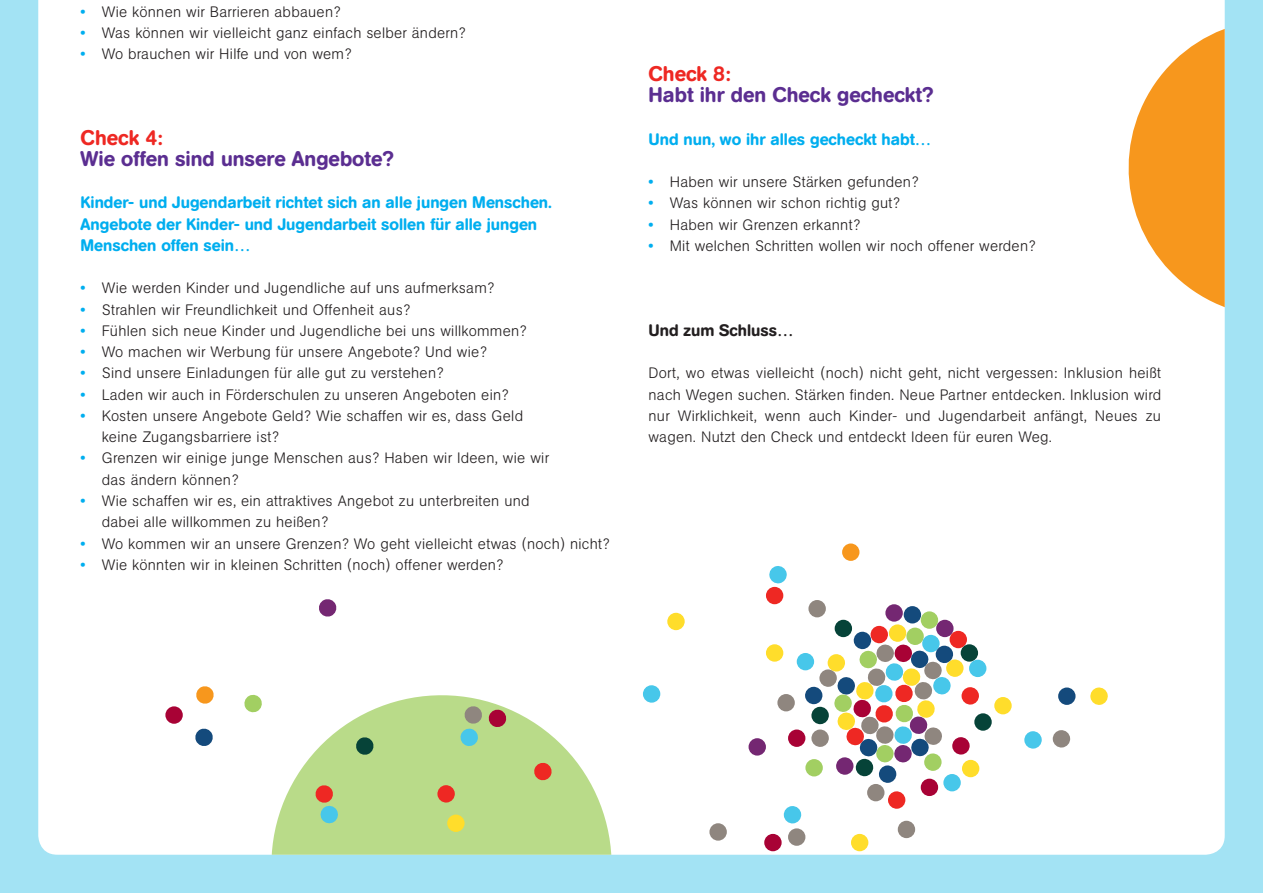
<style>
.page{position:relative;width:1263px;height:893px;background:#a3e3f4}
.page>*{position:absolute;margin:0;border:0;box-sizing:border-box;transform-origin:0 0}
.t1{font:500 21px "AG Book Rounded Pro";color:#5b2e91}
.t2{font:500 21px "AG Book Rounded Pro";color:#ee2823}
.t3{font:500 16.5px/21.3px "AG Book Rounded Pro";color:#00aeef}
.t4{font:500 16.5px "AG Book Rounded Pro";color:#231f20}
.t5{font:300 15px/21.3px "AG Book Rounded Pro";letter-spacing:.02em;color:#231f20}
.s1{font-weight:500;color:#00aeef}
</style>
<div class="page">
<div style="left:38px;top:0;width:1187px;height:855px;background:#fff"></div>
<svg style="left:248px;top:672px;width:387px;height:183px;background:#d7eabc"></svg>
<svg style="left:1108px;top:0;width:117px;height:337px;background:#fbce95"></svg>
<svg style="left:318px;top:598px;width:19px;height:20px"></svg>
<svg style="left:355px;top:736px;width:20px;height:20px"></svg>
<svg style="left:195px;top:685px;width:20px;height:20px"></svg>
<svg style="left:194px;top:727px;width:20px;height:20px"></svg>
<div style="left:667px;top:612px;width:18px;height:18px;background:#ffdd2b;border-radius:50%"></div>
<div style="left:643px;top:685px;width:17px;height:18px;background:#47c7ea;border-radius:50%"></div>
<svg style="left:459px;top:705px;width:48px;height:42px;background:#a5b58a"></svg>
<svg style="left:243px;top:694px;width:20px;height:19px"></svg>
<svg style="left:314px;top:784px;width:25px;height:40px"></svg>
<svg style="left:533px;top:762px;width:20px;height:19px"></svg>
<div style="left:447px;top:814px;width:18px;height:18px;background:#ffdd2b;border-radius:50%"></div>
<div style="left:165px;top:706px;width:18px;height:18px;background:#a80235;border-radius:50%"></div>
<div style="left:437px;top:785px;width:18px;height:18px;background:#ee2823;border-radius:50%"></div>
<div style="left:898px;top:821px;width:17px;height:17px;background:#8f867f;border-radius:50%"></div>
<div style="left:867px;top:784px;width:17px;height:17px;background:#8f867f;border-radius:50%"></div>
<div style="left:764px;top:834px;width:18px;height:17px;background:#a80235;border-radius:50%"></div>
<div style="left:851px;top:834px;width:17px;height:17px;background:#ffdd2b;border-radius:50%"></div>
<div style="left:788px;top:828px;width:17px;height:18px;background:#8f867f;border-radius:50%"></div>
<div style="left:805px;top:759px;width:18px;height:17px;background:#a2cf62;border-radius:50%"></div>
<div style="left:788px;top:729px;width:17px;height:18px;background:#a80235;border-radius:50%"></div>
<div style="left:748px;top:738px;width:18px;height:18px;background:#742772;border-radius:50%"></div>
<div style="left:777px;top:694px;width:18px;height:17px;background:#8f867f;border-radius:50%"></div>
<div style="left:766px;top:644px;width:17px;height:18px;background:#ffdd2b;border-radius:50%"></div>
<div style="left:797px;top:653px;width:17px;height:17px;background:#47c7ea;border-radius:50%"></div>
<div style="left:766px;top:587px;width:17px;height:17px;background:#ee2823;border-radius:50%"></div>
<div style="left:808px;top:600px;width:18px;height:17px;background:#8f867f;border-radius:50%"></div>
<div style="left:835px;top:620px;width:17px;height:17px;background:#064338;border-radius:50%"></div>
<div style="left:842px;top:543px;width:17px;height:18px;background:#f7971d;border-radius:50%"></div>
<div style="left:885px;top:604px;width:18px;height:18px;background:#742772;border-radius:50%"></div>
<div style="left:904px;top:606px;width:17px;height:17px;background:#144a7c;border-radius:50%"></div>
<div style="left:921px;top:611px;width:17px;height:18px;background:#a2cf62;border-radius:50%"></div>
<div style="left:936px;top:620px;width:17px;height:17px;background:#742772;border-radius:50%"></div>
<div style="left:949px;top:631px;width:18px;height:17px;background:#ee2823;border-radius:50%"></div>
<div style="left:961px;top:644px;width:17px;height:18px;background:#064338;border-radius:50%"></div>
<div style="left:969px;top:660px;width:17px;height:17px;background:#47c7ea;border-radius:50%"></div>
<div style="left:994px;top:697px;width:18px;height:17px;background:#ffdd2b;border-radius:50%"></div>
<div style="left:974px;top:713px;width:18px;height:18px;background:#064338;border-radius:50%"></div>
<div style="left:1058px;top:687px;width:17px;height:18px;background:#144a7c;border-radius:50%"></div>
<div style="left:962px;top:760px;width:17px;height:17px;background:#ffdd2b;border-radius:50%"></div>
<div style="left:943px;top:774px;width:18px;height:17px;background:#47c7ea;border-radius:50%"></div>
<div style="left:921px;top:779px;width:17px;height:17px;background:#a80235;border-radius:50%"></div>
<div style="left:888px;top:791px;width:18px;height:18px;background:#ee2823;border-radius:50%"></div>
<svg style="left:878px;top:765px;width:19px;height:18px"></svg>
<div style="left:855px;top:758px;width:18px;height:19px;background:#064338;border-radius:50%"></div>
<div style="left:836px;top:757px;width:18px;height:18px;background:#742772;border-radius:50%"></div>
<div style="left:783px;top:806px;width:18px;height:18px;background:#47c7ea;border-radius:50%"></div>
<div style="left:811px;top:729px;width:18px;height:18px;background:#8f867f;border-radius:50%"></div>
<div style="left:811px;top:706px;width:18px;height:18px;background:#064338;border-radius:50%"></div>
<div style="left:805px;top:686px;width:18px;height:18px;background:#144a7c;border-radius:50%"></div>
<div style="left:819px;top:669px;width:18px;height:18px;background:#8f867f;border-radius:50%"></div>
<svg style="left:827px;top:654px;width:18px;height:18px"></svg>
<div style="left:853px;top:631px;width:18px;height:18px;background:#144a7c;border-radius:50%"></div>
<div style="left:870px;top:625px;width:18px;height:19px;background:#ee2823;border-radius:50%"></div>
<svg style="left:888px;top:624px;width:19px;height:18px"></svg>
<div style="left:906px;top:627px;width:18px;height:18px;background:#a2cf62;border-radius:50%"></div>
<div style="left:922px;top:634px;width:18px;height:19px;background:#47c7ea;border-radius:50%"></div>
<div style="left:935px;top:645px;width:18px;height:18px;background:#144a7c;border-radius:50%"></div>
<div style="left:946px;top:659px;width:18px;height:18px;background:#ffdd2b;border-radius:50%"></div>
<div style="left:961px;top:687px;width:18px;height:18px;background:#ee2823;border-radius:50%"></div>
<div style="left:1052px;top:730px;width:18px;height:18px;background:#8f867f;border-radius:50%"></div>
<div style="left:1024px;top:731px;width:18px;height:18px;background:#47c7ea;border-radius:50%"></div>
<div style="left:952px;top:737px;width:18px;height:18px;background:#a80235;border-radius:50%"></div>
<div style="left:924px;top:753px;width:18px;height:18px;background:#a2cf62;border-radius:50%"></div>
<svg style="left:769px;top:565px;width:18px;height:19px"></svg>
<svg style="left:1090px;top:687px;width:18px;height:19px"></svg>
<svg style="left:834px;top:644px;width:117px;height:119px;background:#beb9ad"></svg>
<div style="left:709px;top:823px;width:18px;height:18px;background:#8f867f;border-radius:50%"></div>
<p class="t5" style="left:81px;top:1px;width:262px"><span class="s1">•</span> Wie können wir Barrieren abbauen?</p>
<p class="t5" style="left:81px;top:22px;width:387px"><span class="s1">•</span> Was können wir vielleicht ganz einfach selber ändern?</p>
<p class="t5" style="left:81px;top:43px;width:272px"><span class="s1">•</span> Wo brauchen wir Hilfe und von wem?</p>
<h1 class="t2" style="left:81px;top:124px;width:84px">Check 4:</h1>
<h1 class="t1" style="left:81px;top:145px;width:315px">Wie offen sind unsere Angebote?</h1>
<p class="t3" style="left:81px;top:192px;width:473px">Kinder- und Jugendarbeit richtet sich an alle jungen Menschen.<br>Angebote der Kinder- und Jugendarbeit sollen für alle jungen<br>Menschen offen sein…</p>
<p class="t5" style="left:81px;top:277px;width:415px"><span class="s1">•</span> Wie werden Kinder und Jugendliche auf uns aufmerksam?</p>
<p class="t5" style="left:81px;top:298px;width:331px"><span class="s1">•</span> Strahlen wir Freundlichkeit und Offenheit aus?</p>
<p class="t5" style="left:81px;top:320px;width:448px"><span class="s1">•</span> Fühlen sich neue Kinder und Jugendliche bei uns willkommen?</p>
<p class="t5" style="left:81px;top:341px;width:408px"><span class="s1">•</span> Wo machen wir Werbung für unsere Angebote? Und wie?</p>
<p class="t5" style="left:81px;top:362px;width:365px"><span class="s1">•</span> Sind unsere Einladungen für alle gut zu verstehen?</p>
<p class="t5" style="left:81px;top:383px;width:430px"><span class="s1">•</span> Laden wir auch in Förderschulen zu unseren Angeboten ein?</p>
<p class="t5" style="left:102px;top:405px;width:423px;text-indent:-21px"><span class="s1">•</span> Kosten unsere Angebote Geld? Wie schaffen wir es, dass Geld keine Zugangsbarriere ist?</p>
<p class="t5" style="left:102px;top:447px;width:449px;text-indent:-21px"><span class="s1">•</span> Grenzen wir einige junge Menschen aus? Haben wir Ideen, wie wir das ändern können?</p>
<p class="t5" style="left:102px;top:490px;width:429px;text-indent:-21px"><span class="s1">•</span> Wie schaffen wir es, ein attraktives Angebot zu unterbreiten und dabei alle willkommen zu heißen?</p>
<p class="t5" style="left:81px;top:532px;width:531px"><span class="s1">•</span> Wo kommen wir an unsere Grenzen? Wo geht vielleicht etwas (noch) nicht?</p>
<p class="t5" style="left:81px;top:554px;width:424px"><span class="s1">•</span> Wie könnten wir in kleinen Schritten (noch) offener werden?</p>
<h1 class="t2" style="left:648px;top:60px;width:84px">Check 8:</h1>
<h1 class="t1" style="left:648px;top:81px;width:286px">Habt ihr den Check gecheckt?</h1>
<p class="t3" style="left:648px;top:128px;width:284px">Und nun, wo ihr alles gecheckt habt…</p>
<p class="t5" style="left:648px;top:171px;width:271px"><span class="s1">•</span> Haben wir unsere Stärken gefunden?</p>
<p class="t5" style="left:648px;top:192px;width:253px"><span class="s1">•</span> Was können wir schon richtig gut?</p>
<p class="t5" style="left:648px;top:213px;width:213px"><span class="s1">•</span> Haben wir Grenzen erkannt?</p>
<p class="t5" style="left:648px;top:235px;width:389px"><span class="s1">•</span> Mit welchen Schritten wollen wir noch offener werden?</p>
<p class="t4" style="left:648px;top:319px;width:147px">Und zum Schluss…</p>
<p class="t5" style="left:648px;top:362px;width:514px;text-align:justify">Dort, wo etwas vielleicht (noch) nicht geht, nicht vergessen: Inklusion heißt nach Wegen suchen. Stärken finden. Neue Partner entdecken. Inklusion wird nur Wirklichkeit, wenn auch Kinder- und Jugendarbeit anfängt, Neues zu wagen. Nutzt den Check und entdeckt Ideen für euren Weg.</p>
</div>
